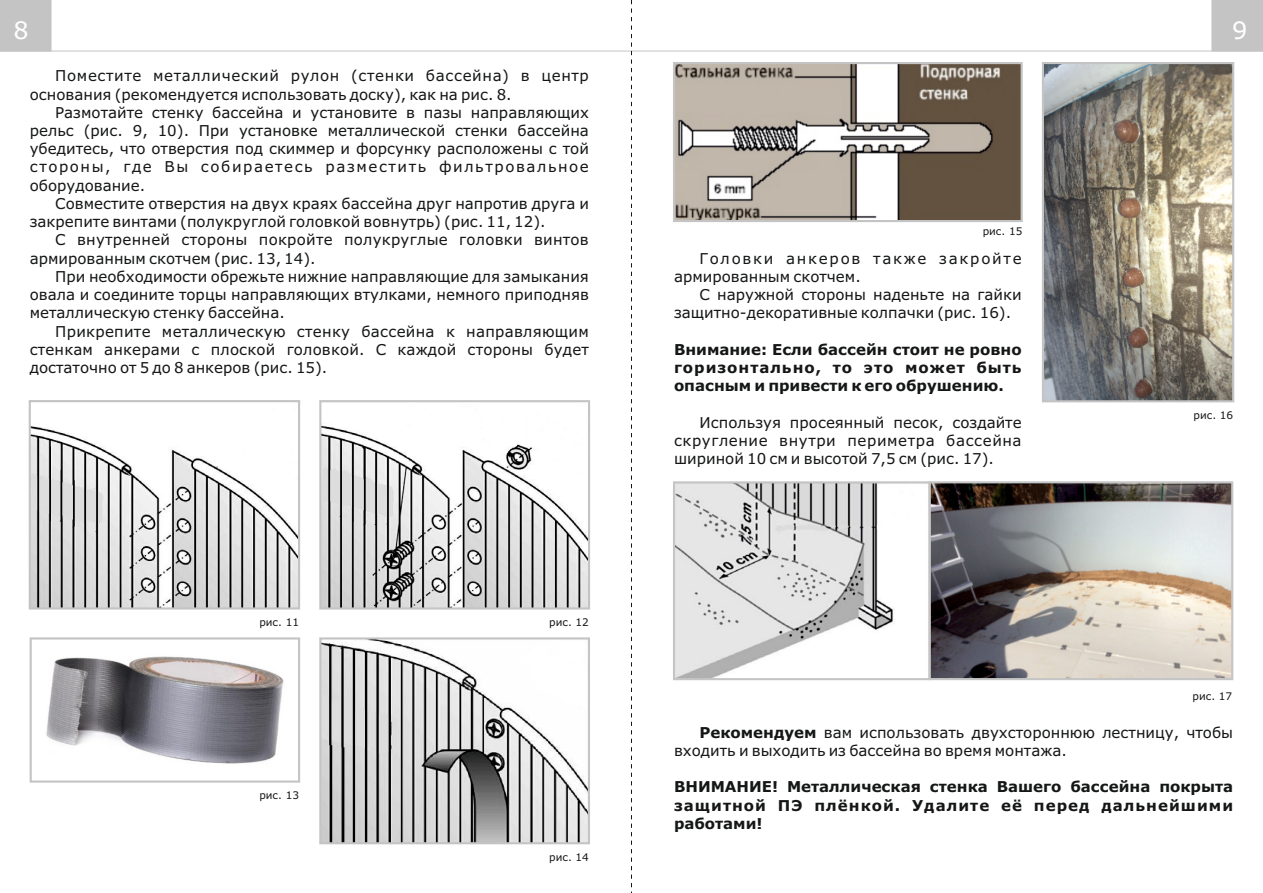
<style>
.page{position:relative;width:1263px;height:893px;background:#fff}
.page>*{position:absolute;margin:0;border:0;box-sizing:border-box;transform-origin:0 0}
.t1{font:24px "Verdana";color:#fff}
.t2{font:15px/18.3px "Verdana";color:#151616;text-align:justify}
.t3{font:700 15px/18.3px "Verdana";letter-spacing:.065em;color:#151616;text-align:justify}
.t4{font:15px/18.3px "Verdana";letter-spacing:.02em;color:#151616}
.t5{font:15px/18.3px "Verdana";letter-spacing:.115em;color:#151616}
.t6{font:10.5px "Verdana";color:#151616}
.s1{font-weight:700}
</style>
<div class="page">
<hr style="left:631px;top:51px;width:632px;height:1px;background:#c4c4c5">
<div style="left:1211px;top:0;width:52px;height:51px;background:#c4c4c5"></div>
<hr style="left:0;top:51px;width:631px;height:1px;background:#c4c4c5">
<div style="left:0;top:0;width:51px;height:51px;background:#c4c4c5"></div>
<svg style="left:631px;top:0;width:1px;height:893px"></svg>
<img style="left:32px;top:426px;width:265px;height:180px">
<img style="left:322px;top:425px;width:265px;height:182px">
<img style="left:46px;top:656px;width:238px;height:108px">
<img style="left:322px;top:640px;width:265px;height:201px">
<div style="left:29px;top:400px;width:271px;height:209px;border:2px solid #c4c4c5"></div>
<div style="left:319px;top:400px;width:271px;height:210px;border:2px solid #c4c4c5"></div>
<div style="left:319px;top:637px;width:271px;height:207px;border:2px solid #c4c4c5"></div>
<div style="left:30px;top:637px;width:270px;height:146px;border:2px solid #c4c4c5"></div>
<img style="left:1045px;top:65px;width:186px;height:334px">
<div style="left:1042px;top:62px;width:192px;height:340px;border:2px solid #c4c4c5"></div>
<img style="left:676px;top:65px;width:344px;height:154px">
<div style="left:673px;top:62px;width:350px;height:160px;border:2px solid #c4c4c5"></div>
<img style="left:676px;top:484px;width:554px;height:193px">
<div style="left:928px;top:481px;width:305px;height:199px;border:2px solid #c5c5c5"></div>
<div style="left:673px;top:481px;width:258px;height:199px;border:2px solid #c5c5c5"></div>
<h1 class="t1" style="left:13px;top:20px;width:17px">8</h1>
<h1 class="t1" style="left:1232px;top:20px;width:17px">9</h1>
<p class="t4" style="left:30px;top:68px;width:561px;text-indent:26px">Поместите металлический рулон (стенки бассейна) в центр основания (рекомендуется использовать доску), как на рис. 8.</p>
<p class="t2" style="left:30px;top:104px;width:561px;text-indent:26px">Размотайте стенку бассейна и установите в пазы направляющих рельс (рис. 9, 10). При установке металлической стенки бассейна убедитесь, что отверстия под скиммер и форсунку расположены с той стороны, где Вы собираетесь разместить фильтровальное оборудование.</p>
<p class="t2" style="left:30px;top:196px;width:561px;text-indent:26px">Совместите отверстия на двух краях бассейна друг напротив друга и закрепите винтами (полукруглой головкой вовнутрь) (рис. 11, 12).</p>
<p class="t2" style="left:30px;top:232px;width:561px;text-indent:26px">С внутренней стороны покройте полукруглые головки винтов армированным скотчем (рис. 13, 14).</p>
<p class="t2" style="left:30px;top:268px;width:561px;text-indent:26px">При необходимости обрежьте нижние направляющие для замыкания овала и соедините торцы направляющих втулками, немного приподняв металлическую стенку бассейна.</p>
<p class="t2" style="left:30px;top:323px;width:561px;text-indent:26px">Прикрепите металлическую стенку бассейна к направляющим стенкам анкерами с плоской головкой. С каждой стороны будет достаточно от 5 до 8 анкеров (рис. 15).</p>
<p class="t6" style="left:259px;top:618px;width:41px">рис. 11</p>
<p class="t6" style="left:549px;top:618px;width:41px">рис. 12</p>
<p class="t6" style="left:259px;top:791px;width:41px">рис. 13</p>
<p class="t6" style="left:549px;top:853px;width:41px">рис. 14</p>
<p class="t6" style="left:983px;top:227px;width:41px">рис. 15</p>
<p class="t5" style="left:674px;top:250px;width:349px;text-indent:26px">Головки анкеров также закройте армированным скотчем.</p>
<p class="t2" style="left:674px;top:287px;width:349px;text-indent:26px">С наружной стороны наденьте на гайки защитно-декоративные колпачки (рис. 16).</p>
<p class="t3" style="left:674px;top:341px;width:349px">Внимание: Если бассейн стоит не ровно горизонтально, то это может быть опасным и привести к его обрушению.</p>
<p class="t2" style="left:674px;top:414px;width:349px;text-indent:26px">Используя просеянный песок, создайте скругление внутри периметра бассейна шириной 10 см и высотой 7,5 см (рис. 17).</p>
<p class="t6" style="left:1193px;top:411px;width:41px">рис. 16</p>
<p class="t6" style="left:1192px;top:692px;width:41px">рис. 17</p>
<p class="t2" style="left:674px;top:724px;width:561px;text-indent:26px"><span class="s1">Рекомендуем</span> вам использовать двухстороннюю лестницу, чтобы входить и выходить из бассейна во время монтажа.</p>
<p class="t3" style="left:674px;top:779px;width:561px">ВНИМАНИЕ! Металлическая стенка Вашего бассейна покрыта защитной ПЭ плёнкой. Удалите её перед дальнейшими работами!</p>
</div>
